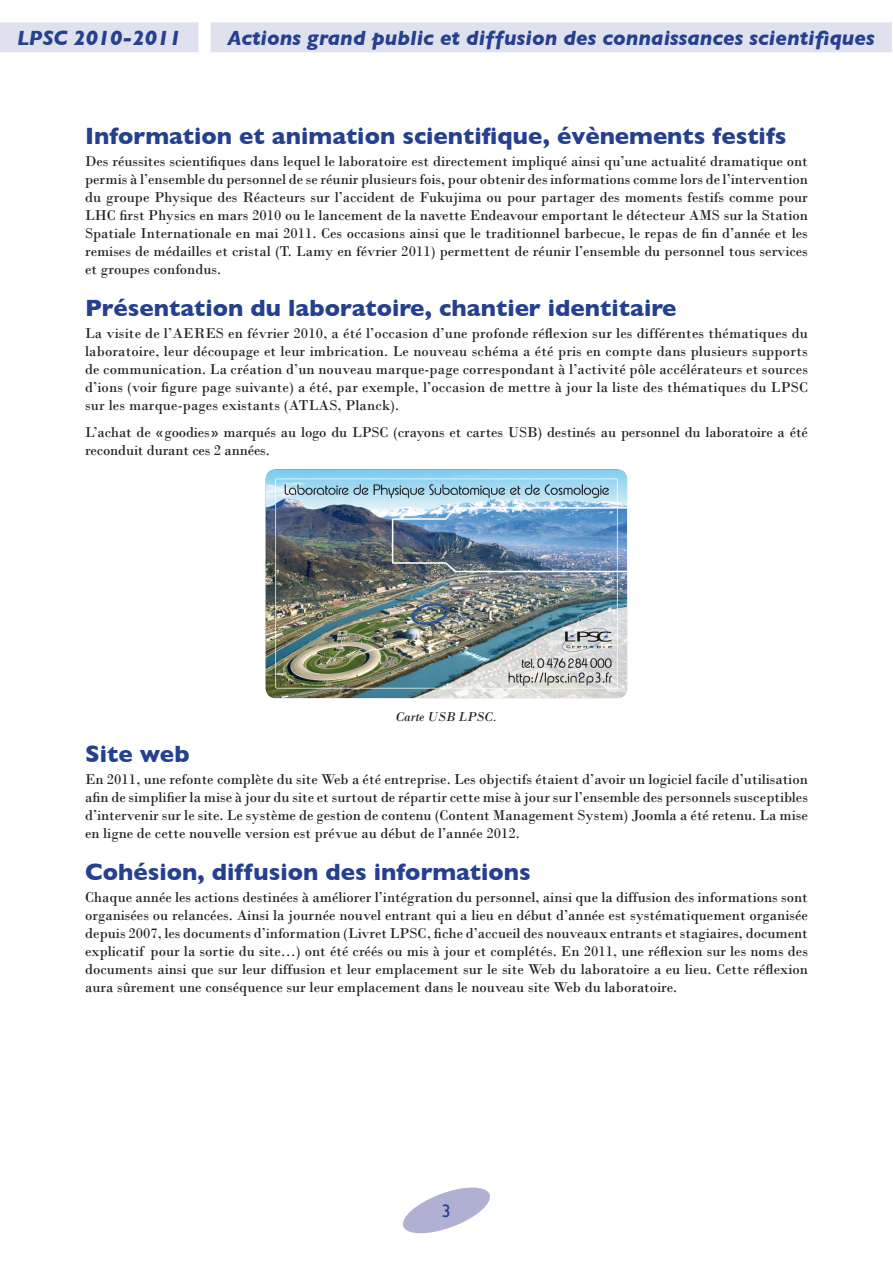
<style>
.page{position:relative;width:893px;height:1263px;background:#fff}
.page>*{position:absolute;margin:0;border:0;box-sizing:border-box;transform-origin:0 0}
.Sous-titre{font:700 24px "Gill Sans";color:#25408f}
.t1{font:italic 700 21px "Gill Sans";color:#25408f}
.t2{font:18px "Gill Sans";color:#25408f}
.Corps_de_texte{font:15px/18px "Bodoni";color:#231f20;text-align:justify}
.Légende__centré{font:italic 13.5px "Bodoni";letter-spacing:-.01em;color:#231f20}
</style>
<div class="page">
<div style="left:0;top:22px;width:199px;height:30px;background:#e0e1ee"></div>
<div style="left:211px;top:22px;width:681px;height:30px;background:#e0e1ee"></div>
<svg style="left:403px;top:1187px;width:87px;height:47px"></svg>
<img style="left:265px;top:469px;width:363px;height:230px">
<h2 class="t1" style="left:17px;top:25px;width:166px">LPSC 2010-2011</h2>
<h2 class="t1" style="left:228px;top:25px;width:649px">Actions grand public et diffusion des connaissances scientifiques</h2>
<p class="Sous-titre" style="left:85px;top:122px;width:703px">Information et animation scientifique, évènements festifs</p>
<p class="Corps_de_texte" style="left:85px;top:152px;width:724px">Des réussites scientifiques dans lequel le laboratoire est directement impliqué ainsi qu’une actualité dramatique ont permis à l’ensemble du personnel de se réunir plusieurs fois, pour obtenir des informations comme lors de l’intervention du groupe Physique des Réacteurs sur l’accident de Fukujima ou pour partager des moments festifs comme pour LHC first Physics en mars 2010 ou le lancement de la navette Endeavour emportant le détecteur AMS sur la Station Spatiale Internationale en mai 2011. Ces occasions ainsi que le traditionnel barbecue, le repas de fin d’année et les remises de médailles et cristal (T. Lamy en février 2011) permettent de réunir l’ensemble du personnel tous services et groupes confondus.</p>
<p class="Sous-titre" style="left:85px;top:294px;width:593px">Présentation du laboratoire, chantier identitaire</p>
<p class="Corps_de_texte" style="left:85px;top:324px;width:724px">La visite de l’AERES en février 2010, a été l’occasion d’une profonde réflexion sur les différentes thématiques du laboratoire, leur découpage et leur imbrication. Le nouveau schéma a été pris en compte dans plusieurs supports de communication. La création d’un nouveau marque-page correspondant à l’activité pôle accélérateurs et sources d’ions (voir figure page suivante) a été, par exemple, l’occasion de mettre à jour la liste des thématiques du LPSC sur les marque-pages existants (ATLAS, Planck).</p>
<p class="Corps_de_texte" style="left:85px;top:423px;width:724px">L’achat de «goodies» marqués au logo du LPSC (crayons et cartes USB) destinés au personnel du laboratoire a été reconduit durant ces 2 années.</p>
<p class="Légende__centré" style="left:396px;top:708px;width:103px">Carte USB LPSC.</p>
<p class="Sous-titre" style="left:85px;top:740px;width:106px">Site web</p>
<p class="Corps_de_texte" style="left:85px;top:770px;width:724px">En 2011, une refonte complète du site Web a été entreprise. Les objectifs étaient d’avoir un logiciel facile d’utilisation afin de simplifier la mise à jour du site et surtout de répartir cette mise à jour sur l’ensemble des personnels susceptibles d’intervenir sur le site. Le système de gestion de contenu (Content Management System) Joomla a été retenu. La mise en ligne de cette nouvelle version est prévue au début de l’année 2012.</p>
<p class="Sous-titre" style="left:85px;top:858px;width:447px">Cohésion, diffusion des informations</p>
<p class="Corps_de_texte" style="left:85px;top:888px;width:724px">Chaque année les actions destinées à améliorer l’intégration du personnel, ainsi que la diffusion des informations sont organisées ou relancées. Ainsi la journée nouvel entrant qui a lieu en début d’année est systématiquement organisée depuis 2007, les documents d’information (Livret LPSC, fiche d’accueil des nouveaux entrants et stagiaires, document explicatif pour la sortie du site…) ont été créés ou mis à jour et complétés. En 2011, une réflexion sur les noms des documents ainsi que sur leur diffusion et leur emplacement sur le site Web du laboratoire a eu lieu. Cette réflexion aura sûrement une conséquence sur leur emplacement dans le nouveau site Web du laboratoire.</p>
<p class="t2" style="left:442px;top:1200px;width:10px">3</p>
</div>
